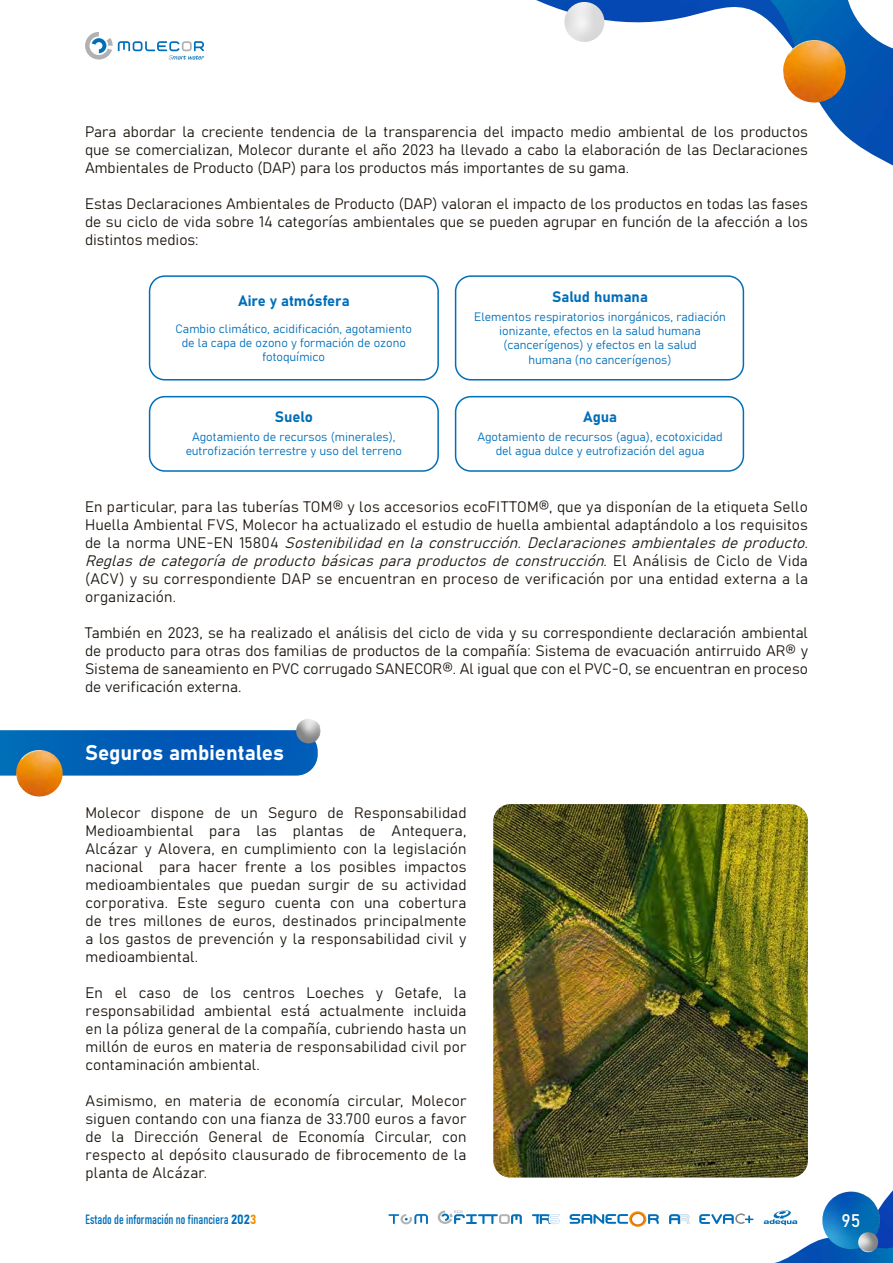
<style>
.page{position:relative;width:893px;height:1263px;background:#fff}
.page>*{position:absolute;margin:0;border:0;box-sizing:border-box;transform-origin:0 0}
.t1{font:21px "Bahnschrift";color:#fff}
.t2{font:18px "Bahnschrift";color:#fff}
.t3{font:15px/18px "Bahnschrift";letter-spacing:.01em;color:#1d160f;text-align:justify}
.t4{font:15px "Bahnschrift";color:#006eb8}
.t5{font:13.2px "Bahnschrift";color:#006eb8;scale:.91 1}
.t6{font:12px/14.4px "Bahnschrift";color:#006eb8;text-align:center}
.s1{font-style:italic}
.s2{color:#ef9000}
</style>
<div class="page">
<div style="left:149px;top:275px;width:290px;height:105px;border:2px solid #006eb8;border-radius:15px"></div>
<div style="left:149px;top:396px;width:290px;height:76px;border:2px solid #006eb8;border-radius:15px"></div>
<div style="left:455px;top:275px;width:289px;height:105px;border:2px solid #006eb8;border-radius:15px"></div>
<div style="left:455px;top:396px;width:289px;height:76px;border:2px solid #006eb8;border-radius:15px"></div>
<img style="left:493px;top:804px;width:315px;height:373px">
<img style="left:0;top:730px;width:318px;height:46px">
<img style="left:14px;top:750px;width:51px;height:47px">
<img style="left:294px;top:719px;width:27px;height:26px">
<img style="left:882px;top:1190px;width:11px;height:45px">
<img style="left:774px;top:1235px;width:119px;height:28px">
<img style="left:536px;top:0;width:80px;height:42px">
<img style="left:616px;top:0;width:277px;height:166px">
<svg style="left:843px;top:0;width:50px;height:55px"></svg>
<img style="left:564px;top:2px;width:40px;height:40px;border-radius:19px">
<img style="left:780px;top:40px;width:69px;height:66px">
<svg style="left:85px;top:32px;width:119px;height:28px"></svg>
<svg style="left:388px;top:1214px;width:40px;height:10px"></svg>
<svg style="left:764px;top:1210px;width:33px;height:15px"></svg>
<svg style="left:669px;top:1214px;width:20px;height:10px"></svg>
<svg style="left:699px;top:1213px;width:54px;height:11px"></svg>
<svg style="left:570px;top:1211px;width:89px;height:16px"></svg>
<svg style="left:532px;top:1214px;width:27px;height:10px"></svg>
<svg style="left:438px;top:1210px;width:84px;height:14px"></svg>
<img style="left:819px;top:1191px;width:63px;height:61px">
<img style="left:857px;top:1232px;width:22px;height:21px">
<p class="t3" style="left:85px;top:122px;width:724px">Para abordar la creciente tendencia de la transparencia del impacto medio ambiental de los productos que se comercializan, Molecor durante el año 2023 ha llevado a cabo la elaboración de las Declaraciones Ambientales de Producto (DAP) para los productos más importantes de su gama.</p>
<p class="t3" style="left:85px;top:194px;width:724px">Estas Declaraciones Ambientales de Producto (DAP) valoran el impacto de los productos en todas las fases de su ciclo de vida sobre 14 categorías ambientales que se pueden agrupar en función de la afección a los distintos medios:</p>
<p class="t4" style="left:238px;top:290px;width:113px">Aire y atmósfera</p>
<p class="t6" style="left:176px;top:320px;width:238px">Cambio climático, acidificación, agotamiento de la capa de ozono y formación de ozono fotoquímico</p>
<p class="t4" style="left:552px;top:285px;width:97px">Salud humana</p>
<p class="t6" style="left:474px;top:308px;width:253px">Elementos respiratorios inorgánicos, radiación ionizante, efectos en la salud humana (cancerígenos) y efectos en la salud<br>humana (no cancerígenos)</p>
<p class="t4" style="left:275px;top:406px;width:40px">Suelo</p>
<p class="t4" style="left:583px;top:406px;width:36px">Agua</p>
<p class="t6" style="left:186px;top:428px;width:218px">Agotamiento de recursos (minerales), eutrofización terrestre y uso del terreno</p>
<p class="t6" style="left:477px;top:428px;width:247px">Agotamiento de recursos (agua), ecotoxicidad del agua dulce y eutrofización del agua</p>
<p class="t3" style="left:85px;top:497px;width:730px;text-align:left">En particular, para las tuberías TOM® y los accesorios ecoFITTOM®, que ya disponían de la etiqueta Sello Huella Ambiental FVS, Molecor ha actualizado el estudio de huella ambiental adaptándolo a los requisitos d e l a n o r m a U N E - E N 1 5 8 0 4 <span class="s1">Sostenibilidadenlaconstrucción.Declaracionesambientalesdeproducto.<br>Reglasdecategoríadeproductobásicasparaproductosdeconstrucción</span>. E l A n á l i s i s d e C i c l o d e V i d a (ACV) y su correspondiente DAP se encuentran en proceso de verificación por una entidad externa a la organización.</p>
<p class="t3" style="left:85px;top:623px;width:724px">También en 2023, se ha realizado el análisis del ciclo de vida y su correspondiente declaración ambiental de producto para otras dos familias de productos de la compañía: Sistema de evacuación antirruido AR® y Sistema de saneamiento en PVC corrugado SANECOR®. Al igual que con el PVC-O, se encuentran en proceso de verificación externa.</p>
<h1 class="t1" style="left:85px;top:736px;width:201px">Seguros ambientales</h1>
<p class="t3" style="left:85px;top:802px;width:383px">Molecor dispone de un Seguro de Responsabilidad Medioambiental para las plantas de Antequera, Alcázar y Alovera, en cumplimiento con la legislación nacional para hacer frente a los posibles impactos medioambientales que puedan surgir de su actividad corporativa. Este seguro cuenta con una cobertura de tres millones de euros, destinados principalmente a los gastos de prevención y la responsabilidad civil y medioambiental.</p>
<p class="t3" style="left:85px;top:982px;width:383px">En el caso de los centros Loeches y Getafe, la responsabilidad ambiental está actualmente incluida en la póliza general de la compañía, cubriendo hasta un millón de euros en materia de responsabilidad civil por contaminación ambiental.</p>
<p class="t3" style="left:85px;top:1090px;width:383px">Asimismo, en materia de economía circular, Molecor siguen contando con una fianza de 33.700 euros a favor de la Dirección General de Economía Circular, con respecto al depósito clausurado de fibrocemento de la planta de Alcázar.</p>
<p class="t5" style="left:86px;top:1209px;width:189px">Estado de información no financiera 202<span class="s2">3</span></p>
<p class="t2" style="left:842px;top:1207px;width:21px">95</p>
</div>
